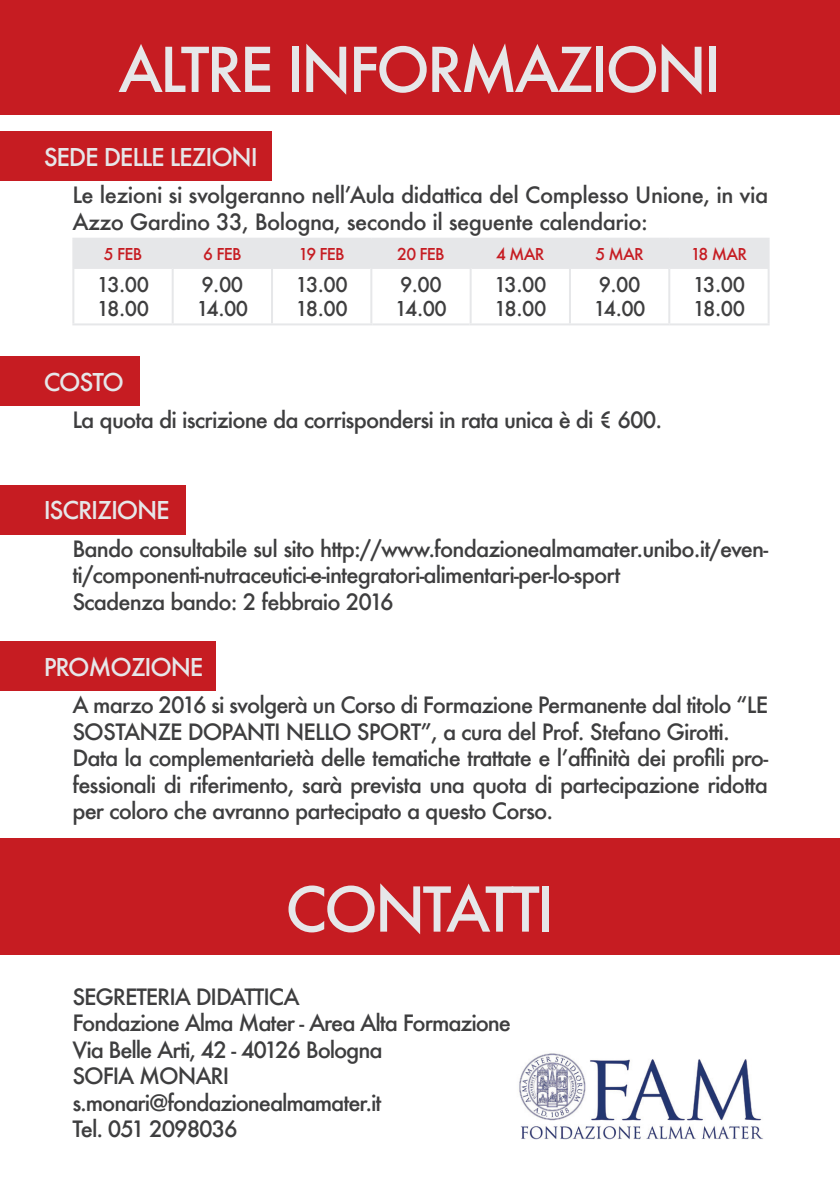
<style>
.page{position:relative;width:840px;height:1191px;background:#fff}
.page>*{position:absolute;margin:0;border:0;box-sizing:border-box;transform-origin:0 0}
.t1{font:500 60px "Futura";letter-spacing:-.05em;color:#e6e7e9}
.t2{font:500 24px "Futura";letter-spacing:-.05em;color:#e6e7e9}
.t3{font:500 22px/26.4px "Futura";letter-spacing:-.04em;color:#3e3e3f}
.t4{font:500 20px "Futura";letter-spacing:-.025em;color:#3e3e3f}
.t5{font:500 16px "Futura";letter-spacing:-.05em;color:#c61c22}
</style>
<div class="page">
<div style="left:0;top:0;width:839px;height:115px;background:#c61c22"></div>
<div style="left:0;top:838px;width:839px;height:116px;background:#c61c22"></div>
<div style="left:0;top:356px;width:139px;height:50px;background:#c61c22"></div>
<div style="left:0;top:485px;width:186px;height:49px;background:#c61c22"></div>
<div style="left:0;top:641px;width:215px;height:50px;background:#c61c22"></div>
<div style="left:0;top:131px;width:271px;height:50px;background:#c61c22"></div>
<div style="left:74px;top:240px;width:693px;height:27px;background:#e6e7e9"></div>
<hr style="left:72px;top:269px;width:2px;height:54px;background:#e6e7e9">
<hr style="left:171px;top:269px;width:2px;height:54px;background:#e6e7e9">
<hr style="left:72px;top:323px;width:100px;height:2px;background:#e6e7e9">
<hr style="left:172px;top:323px;width:99px;height:2px;background:#e6e7e9">
<hr style="left:372px;top:323px;width:97px;height:2px;background:#e6e7e9">
<hr style="left:271px;top:269px;width:2px;height:54px;background:#e6e7e9">
<hr style="left:370px;top:269px;width:2px;height:54px;background:#e6e7e9">
<hr style="left:271px;top:323px;width:101px;height:2px;background:#e6e7e9">
<hr style="left:469px;top:269px;width:2px;height:54px;background:#e6e7e9">
<hr style="left:469px;top:323px;width:100px;height:2px;background:#e6e7e9">
<hr style="left:568px;top:269px;width:2px;height:54px;background:#e6e7e9">
<hr style="left:668px;top:269px;width:2px;height:54px;background:#e6e7e9">
<hr style="left:767px;top:269px;width:2px;height:54px;background:#e6e7e9">
<hr style="left:669px;top:323px;width:100px;height:2px;background:#e6e7e9">
<hr style="left:569px;top:323px;width:100px;height:2px;background:#e6e7e9">
<hr style="left:72px;top:238px;width:100px;height:2px;background:#e6e7e9">
<hr style="left:72px;top:240px;width:2px;height:27px;background:#e6e7e9">
<hr style="left:172px;top:238px;width:100px;height:2px;background:#e6e7e9">
<hr style="left:171px;top:240px;width:2px;height:27px;background:#e6e7e9">
<hr style="left:272px;top:238px;width:99px;height:2px;background:#e6e7e9">
<hr style="left:271px;top:240px;width:2px;height:27px;background:#e6e7e9">
<hr style="left:371px;top:238px;width:99px;height:2px;background:#e6e7e9">
<hr style="left:370px;top:240px;width:2px;height:27px;background:#e6e7e9">
<hr style="left:470px;top:238px;width:99px;height:2px;background:#e6e7e9">
<hr style="left:469px;top:240px;width:2px;height:27px;background:#e6e7e9">
<hr style="left:569px;top:238px;width:100px;height:2px;background:#e6e7e9">
<hr style="left:568px;top:240px;width:2px;height:27px;background:#e6e7e9">
<hr style="left:669px;top:238px;width:100px;height:2px;background:#e6e7e9">
<hr style="left:668px;top:240px;width:2px;height:27px;background:#e6e7e9">
<hr style="left:767px;top:240px;width:2px;height:27px;background:#e6e7e9">
<hr style="left:72px;top:267px;width:100px;height:2px;background:#e6e7e9">
<hr style="left:172px;top:267px;width:101px;height:2px;background:#e6e7e9">
<hr style="left:370px;top:267px;width:101px;height:2px;background:#e6e7e9">
<hr style="left:273px;top:267px;width:97px;height:2px;background:#e6e7e9">
<hr style="left:471px;top:267px;width:98px;height:2px;background:#e6e7e9">
<hr style="left:569px;top:267px;width:100px;height:2px;background:#e6e7e9">
<hr style="left:669px;top:267px;width:100px;height:2px;background:#e6e7e9">
<img style="left:519px;top:1053px;width:244px;height:87px">
<p class="t1" style="left:118px;top:29px;width:604px">ALTRE INFORMAZIONI</p>
<p class="t2" style="left:44px;top:141px;width:215px">SEDE DELLE LEZIONI</p>
<p class="t3" style="left:72px;top:182px;width:697px">Le lezioni si svolgeranno nell’Aula didattica del Complesso Unione, in via<br>Azzo Gardino 33, Bologna, secondo il seguente calendario:</p>
<p class="t5" style="left:104px;top:243px;width:40px">5 FEB</p>
<p class="t5" style="left:203px;top:243px;width:40px">6 FEB</p>
<p class="t5" style="left:298px;top:243px;width:48px">19 FEB</p>
<p class="t5" style="left:397px;top:243px;width:49px">20 FEB</p>
<p class="t5" style="left:496px;top:243px;width:50px">4 MAR</p>
<p class="t5" style="left:595px;top:243px;width:50px">5 MAR</p>
<p class="t5" style="left:690px;top:243px;width:58px">18 MAR</p>
<p class="t4" style="left:97px;top:271px;width:54px">13.00</p>
<p class="t4" style="left:97px;top:295px;width:54px">18.00</p>
<p class="t4" style="left:201px;top:271px;width:43px">9.00</p>
<p class="t4" style="left:196px;top:295px;width:53px">14.00</p>
<p class="t4" style="left:295px;top:271px;width:54px">13.00</p>
<p class="t4" style="left:295px;top:295px;width:54px">18.00</p>
<p class="t4" style="left:400px;top:271px;width:43px">9.00</p>
<p class="t4" style="left:395px;top:295px;width:53px">14.00</p>
<p class="t4" style="left:494px;top:271px;width:54px">13.00</p>
<p class="t4" style="left:494px;top:295px;width:54px">18.00</p>
<p class="t4" style="left:598px;top:271px;width:43px">9.00</p>
<p class="t4" style="left:593px;top:295px;width:53px">14.00</p>
<p class="t4" style="left:692px;top:271px;width:54px">13.00</p>
<p class="t4" style="left:692px;top:295px;width:54px">18.00</p>
<p class="t2" style="left:44px;top:366px;width:82px">COSTO</p>
<p class="t3" style="left:72px;top:407px;width:591px">La quota di iscrizione da corrispondersi in rata unica è di € 600.</p>
<p class="t2" style="left:44px;top:494px;width:127px">ISCRIZIONE</p>
<p class="t3" style="left:72px;top:535px;width:697px">Bando consultabile sul sito http://www.fondazionealmamater.unibo.it/even&shy;ti/componenti-nutraceutici-e-integratori-alimentari-per-lo-sport</p>
<p class="t3" style="left:72px;top:588px;width:323px">Scadenza bando: 2 febbraio 2016</p>
<p class="t2" style="left:44px;top:650px;width:161px">PROMOZIONE</p>
<p class="t3" style="left:72px;top:691px;width:697px">A marzo 2016 si svolgerà un Corso di Formazione Permanente dal titolo “LE<br>SOSTANZE DOPANTI NELLO SPORT”, a cura del Prof. Stefano Girotti.</p>
<p class="t3" style="left:72px;top:744px;width:697px;text-align:justify">Data la complementarietà delle tematiche trattate e l’affinità dei profili pro&shy;fessionali di riferimento, sarà prevista una quota di partecipazione ridotta per coloro che avranno partecipato a questo Corso.</p>
<p class="t1" style="left:285px;top:868px;width:270px">CONTATTI</p>
<p class="t3" style="left:72px;top:983px;width:229px">SEGRETERIA DIDATTICA</p>
<p class="t3" style="left:72px;top:1009px;width:440px">Fondazione Alma Mater - Area Alta Formazione</p>
<p class="t3" style="left:72px;top:1036px;width:311px">Via Belle Arti, 42 - 40126 Bologna</p>
<p class="t3" style="left:72px;top:1062px;width:158px">SOFIA MONARI</p>
<p class="t3" style="left:72px;top:1089px;width:310px">s.monari@fondazionealmamater.it</p>
<p class="t3" style="left:72px;top:1115px;width:167px">Tel. 051 2098036</p>
</div>
